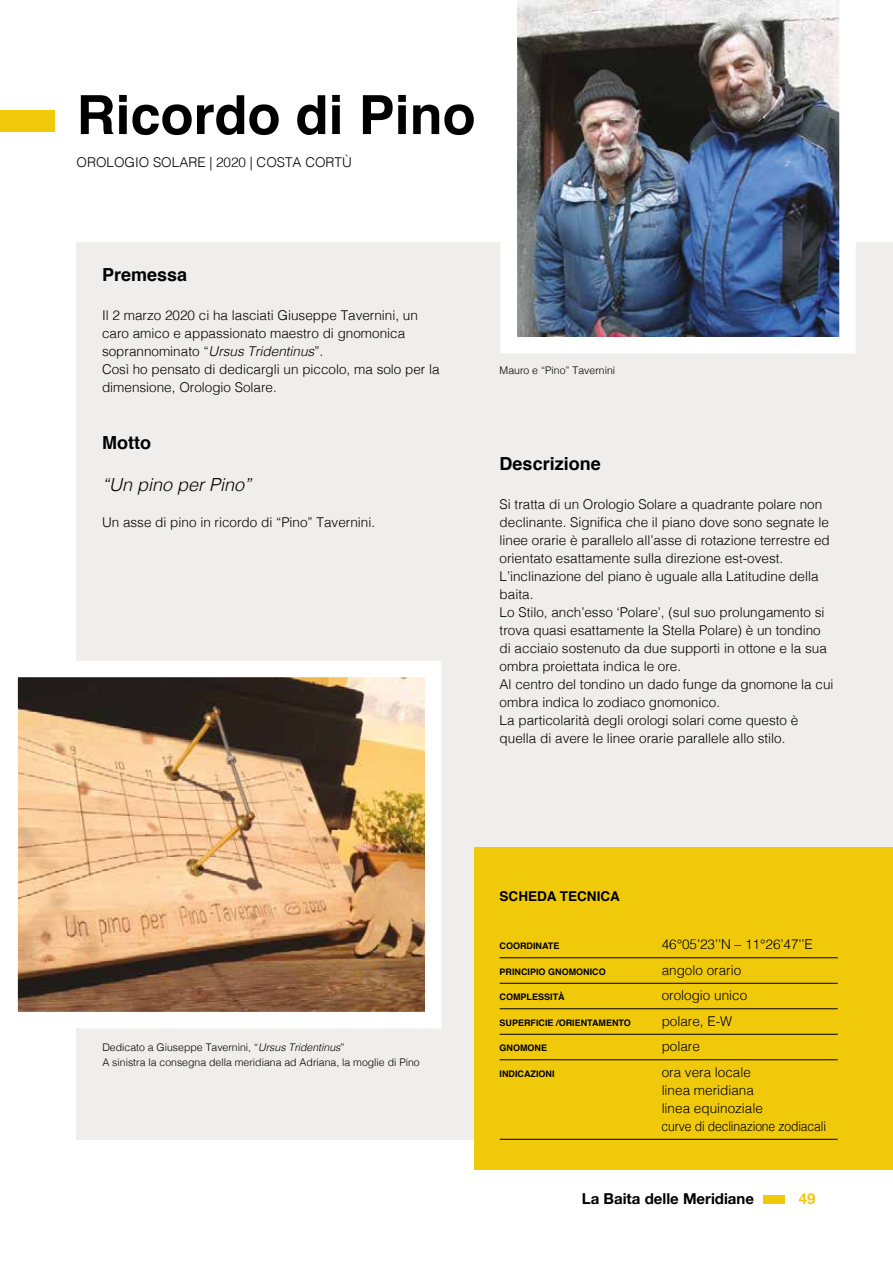
<style>
.page{position:relative;width:893px;height:1263px;background:#fff}
.page>*{position:absolute;margin:0;border:0;box-sizing:border-box;transform-origin:0 0}
.t1{font:700 54px "Helvetica";color:#000}
.t2{font:700 18px "Helvetica";color:#000}
.t3{font:italic 300 18px "Helvetica";color:#000}
.t4{font:700 15px "Helvetica Neue";color:#000}
.t5{font:700 15px "Helvetica Neue";color:#f1c90b}
.t6{font:300 13.5px/18px "Helvetica";color:#000}
.t7{font:700 13.5px "Helvetica";color:#000}
.t8{font:300 10.5px/15px "Helvetica";color:#000}
.t9{font:700 9px "Helvetica";color:#000}
.s1{font-style:italic}
</style>
<div class="page">
<div style="left:77px;top:242px;width:816px;height:898px;background:#efeeec"></div>
<div style="left:474px;top:847px;width:419px;height:322px;background:#f1c90b"></div>
<hr style="left:500px;top:957px;width:338px;height:1px;background:#000">
<hr style="left:500px;top:983px;width:338px;height:1px;background:#000">
<hr style="left:500px;top:1008px;width:338px;height:1px;background:#000">
<hr style="left:500px;top:1034px;width:338px;height:1px;background:#000">
<hr style="left:500px;top:1059px;width:338px;height:1px;background:#000">
<hr style="left:500px;top:1139px;width:338px;height:1px;background:#000">
<img style="left:501px;top:0;width:355px;height:353px">
<img style="left:17px;top:652px;width:424px;height:385px">
<div style="left:0;top:111px;width:54px;height:21px;background:#f1c90b"></div>
<div style="left:763px;top:1195px;width:21px;height:8px;background:#f1c90b"></div>
<h1 class="t1" style="left:77px;top:71px;width:401px">Ricordo di Pino</h1>
<p class="t6" style="left:77px;top:152px;width:277px">OROLOGIO SOLARE | 2020 | COSTA CORTÙ</p>
<h2 class="t2" style="left:102px;top:261px;width:87px">Premessa</h2>
<p class="t6" style="left:102px;top:306px;width:339px">Il 2 marzo 2020 ci ha lasciati Giuseppe Tavernini, un caro amico e appassionato maestro di gnomonica soprannominato “<span class="s1">Ursus Tridentinus</span>”.<br>Così ho pensato di dedicargli un piccolo, ma solo per la dimensione, Orologio Solare.</p>
<h2 class="t2" style="left:102px;top:429px;width:50px">Motto</h2>
<h2 class="t3" style="left:102px;top:470px;width:151px">“Un pino per Pino”</h2>
<p class="t6" style="left:102px;top:513px;width:275px">Un asse di pino in ricordo di “Pino” Tavernini.</p>
<p class="t8" style="left:500px;top:362px;width:117px">Mauro e “Pino” Tavernini</p>
<h2 class="t2" style="left:500px;top:450px;width:103px">Descrizione</h2>
<p class="t6" style="left:500px;top:495px;width:335px">Si tratta di un Orologio Solare a quadrante polare non declinante. Significa che il piano dove sono segnate le linee orarie è parallelo all’asse di rotazione terrestre ed orientato esattamente sulla direzione est-ovest.<br>L’inclinazione del piano è uguale alla Latitudine della baita.<br>Lo Stilo, anch’esso ‘Polare’, (sul suo prolungamento si trova quasi esattamente la Stella Polare) è un tondino di acciaio sostenuto da due supporti in ottone e la sua ombra proiettata indica le ore.<br>Al centro del tondino un dado funge da gnomone la cui ombra indica lo zodiaco gnomonico.<br>La particolarità degli orologi solari come questo è quella di avere le linee orarie parallele allo stilo.</p>
<p class="t8" style="left:102px;top:1039px;width:319px">Dedicato a Giuseppe Tavernini, “<span class="s1">Ursus Tridentinus</span>”<br>A sinistra la consegna della meridiana ad Adriana, la moglie di Pino</p>
<p class="t7" style="left:500px;top:886px;width:122px">SCHEDA TECNICA</p>
<p class="t9" style="left:500px;top:939px;width:61px">COORDINATE</p>
<p class="t6" style="left:662px;top:935px;width:153px">46°05’23’’N – 11°26’47’’E</p>
<p class="t9" style="left:500px;top:964px;width:108px">PRINCIPIO GNOMONICO</p>
<p class="t6" style="left:662px;top:960px;width:81px">angolo orario</p>
<p class="t9" style="left:500px;top:990px;width:67px">COMPLESSITÀ</p>
<p class="t6" style="left:662px;top:986px;width:87px">orologio unico</p>
<p class="t9" style="left:500px;top:1015px;width:133px">SUPERFICIE /ORIENTAMENTO</p>
<p class="t6" style="left:662px;top:1011px;width:72px">polare, E-W</p>
<p class="t9" style="left:500px;top:1041px;width:49px">GNOMONE</p>
<p class="t6" style="left:662px;top:1037px;width:40px">polare</p>
<p class="t9" style="left:500px;top:1066px;width:56px">INDICAZIONI</p>
<p class="t6" style="left:662px;top:1062px;width:166px">ora vera locale<br>linea meridiana<br>linea equinoziale<br>curve di declinazione zodiacali</p>
<p class="t4" style="left:582px;top:1187px;width:174px">La Baita delle Meridiane</p>
<p class="t5" style="left:799px;top:1187px;width:18px">49</p>
</div>
